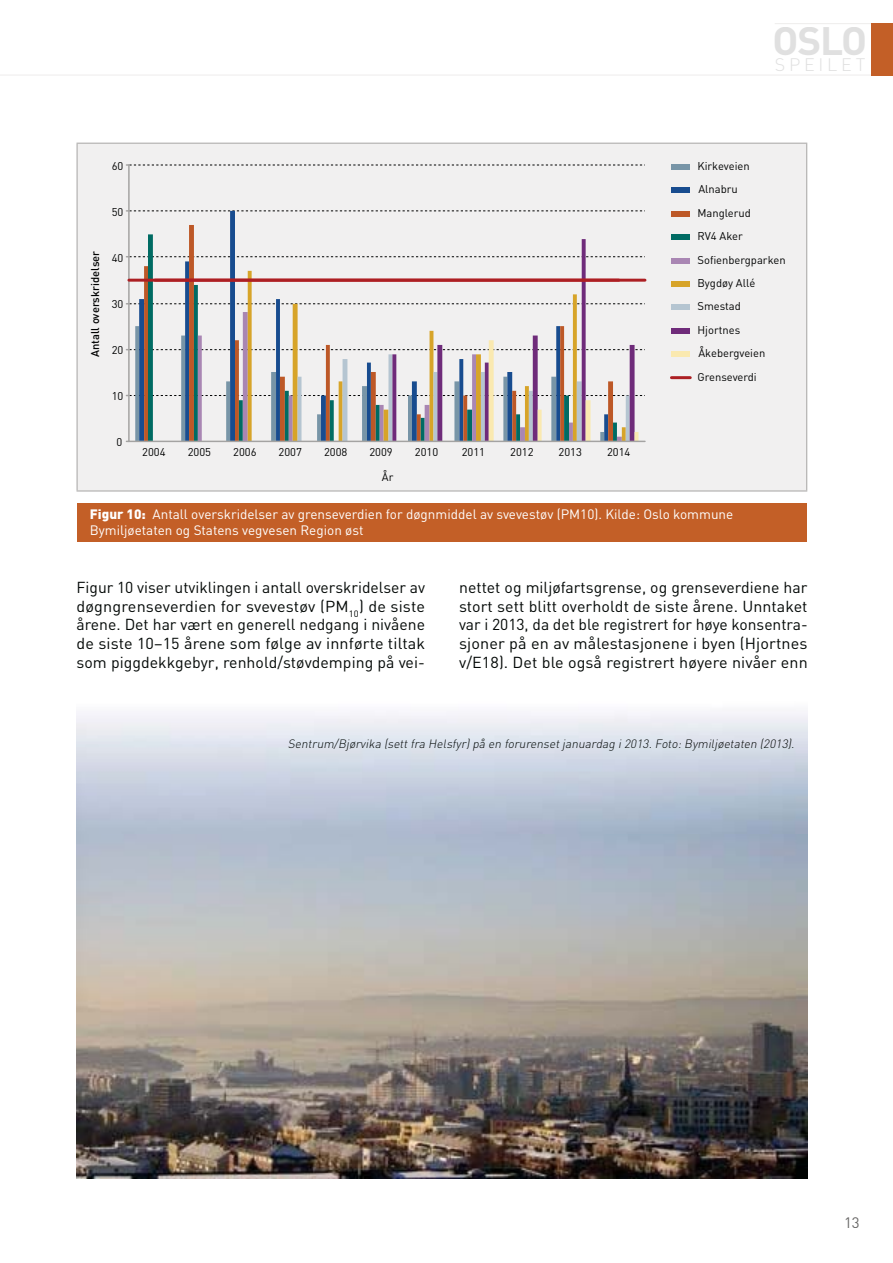
<style>
.page{position:relative;width:893px;height:1263px;background:#fff}
.page>*{position:absolute;margin:0;border:0;box-sizing:border-box;transform-origin:0 0}
.t1{font:700 39.15px "DIN";color:#e0e0e0}
.t2{font:300 17.85px "DIN";letter-spacing:.21em;color:#e0e0e0}
.t3{font:15.75px/18.9px "DIN";color:#030806;text-align:justify}
.t4{font:15px "DIN";color:#696867}
.t5{font:13.5px/16.2px "DIN";color:#fff}
.t6{font:italic 300 12px "DIN";color:#030806}
.t7{font:11.25px/23.4px "DIN";color:#010202}
.t8{font:500 11.25px "DIN";color:#010202}
.s1{font-weight:900}
</style>
<div class="page">
<hr style="left:0;top:75px;width:893px;height:1px;background:#eeedec">
<hr style="left:775px;top:23px;width:118px;height:1px;background:#eeedec">
<div style="left:871px;top:23px;width:22px;height:52px;background:#c35f27"></div>
<div style="left:77px;top:143px;width:730px;height:348px;background:#f1f0f0"></div>
<div style="left:77px;top:504px;width:730px;height:38px;background:#c35f27"></div>
<hr style="left:77px;top:143px;width:730px;height:1px;background:#afaead">
<hr style="left:77px;top:144px;width:1px;height:346px;background:#afaead">
<hr style="left:806px;top:144px;width:1px;height:346px;background:#afaead">
<hr style="left:77px;top:490px;width:730px;height:2px;background:#afaead">
<svg style="left:148px;top:234px;width:244px;height:106px"></svg>
<svg style="left:198px;top:312px;width:50px;height:28px"></svg>
<svg style="left:248px;top:271px;width:144px;height:69px"></svg>
<svg style="left:392px;top:239px;width:242px;height:101px"></svg>
<hr style="left:128px;top:165px;width:2px;height:276px;background:#a4a3a2">
<svg style="left:126px;top:340px;width:519px;height:102px"></svg>
<svg style="left:126px;top:303px;width:519px;height:2px"></svg>
<svg style="left:126px;top:256px;width:519px;height:1px"></svg>
<svg style="left:126px;top:210px;width:519px;height:2px"></svg>
<svg style="left:126px;top:164px;width:519px;height:2px"></svg>
<hr style="left:129px;top:441px;width:516px;height:1px;background:#a4a3a2">
<hr style="left:129px;top:279px;width:516px;height:3px;background:#ac1f23">
<div style="left:671px;top:164px;width:19px;height:6px;background:#7895a7"></div>
<div style="left:671px;top:188px;width:19px;height:5px;background:#184c8f"></div>
<div style="left:671px;top:211px;width:19px;height:6px;background:#bd5827"></div>
<div style="left:671px;top:234px;width:19px;height:6px;background:#006b63"></div>
<div style="left:671px;top:258px;width:19px;height:6px;background:#a986b3"></div>
<div style="left:671px;top:281px;width:19px;height:6px;background:#d7a429"></div>
<div style="left:671px;top:305px;width:19px;height:5px;background:#b5c5d1"></div>
<div style="left:671px;top:328px;width:19px;height:6px;background:#6f2b7a"></div>
<div style="left:671px;top:351px;width:19px;height:6px;background:#fae9b0"></div>
<hr style="left:671px;top:376px;width:19px;height:3px;background:#ac1f23">
<img style="left:76px;top:833px;width:732px;height:346px">
<svg style="left:76px;top:713px;width:732px;height:120px;background:#cbd3e1"></svg>
<p class="t7" style="left:112px;top:155px;width:13px">60</p>
<p class="t7" style="left:112px;top:201px;width:13px">50</p>
<p class="t8" style="left:91px;top:357px;width:108px;rotate:-90deg">Antall overskridelser</p>
<p class="t7" style="left:112px;top:247px;width:13px">40</p>
<p class="t7" style="left:112px;top:294px;width:13px">30</p>
<p class="t7" style="left:112px;top:340px;width:13px">20</p>
<p class="t7" style="left:112px;top:386px;width:13px">10</p>
<p class="t7" style="left:117px;top:432px;width:7px">0</p>
<p class="t7" style="left:142px;top:442px;width:25px">2004</p>
<p class="t7" style="left:188px;top:442px;width:25px">2005</p>
<p class="t7" style="left:233px;top:442px;width:25px">2006</p>
<p class="t7" style="left:279px;top:442px;width:25px">2007</p>
<p class="t7" style="left:324px;top:442px;width:25px">2008</p>
<p class="t7" style="left:369px;top:442px;width:25px">2009</p>
<p class="t7" style="left:415px;top:442px;width:25px">2010</p>
<p class="t7" style="left:462px;top:442px;width:25px">2011</p>
<p class="t7" style="left:510px;top:442px;width:25px">2012</p>
<p class="t7" style="left:559px;top:442px;width:25px">2013</p>
<p class="t7" style="left:607px;top:442px;width:25px">2014</p>
<p class="t7" style="left:382px;top:466px;width:13px">År</p>
<h1 class="t1" style="left:772px;top:27px;width:96px">OSLO</h1>
<p class="t2" style="left:775px;top:59px;width:92px">SPEILET</p>
<p class="t7" style="left:697px;top:156px;width:90px">Kirkeveien<br>Alnabru<br>Manglerud<br>RV4 Aker<br>Sofienbergparken<br>Bygdøy Allé<br>Smestad<br>Hjortnes<br>Åkebergveien<br>Grenseverdi</p>
<p class="t5" style="left:90px;top:508px;width:645px"><span class="s1">Figur 10:</span> Antall overskridelser av grenseverdien for døgnmiddel av svevestøv (PM10). Kilde: Oslo kommune<br>Bymiljøetaten og Statens vegvesen Region øst</p>
<p class="t3" style="left:77px;top:579px;width:350px">Figur 10 viser utviklingen i antall overskridelser av døgngrenseverdien for svevestøv (PM<sub>10</sub>) de siste årene. Det har vært en generell nedgang i nivåene de siste 10–15 årene som følge av innførte tiltak som piggdekkgebyr, renhold/støvdemping på vei-</p>
<p class="t3" style="left:459px;top:579px;width:350px">nettet og miljøfartsgrense, og grenseverdiene har stort sett blitt overholdt de siste årene. Unntaket var i 2013, da det ble registrert for høye konsentra&shy;sjoner på en av målestasjonene i byen (Hjortnes v/E18). Det ble også registrert høyere nivåer enn</p>
<p class="t6" style="left:288px;top:740px;width:510px">Sentrum/Bjørvika (sett fra Helsfyr) på en forurenset januardag i 2013. Foto: Bymiljøetaten (2013).</p>
<p class="t4" style="left:844px;top:1217px;width:17px">13</p>
</div>
